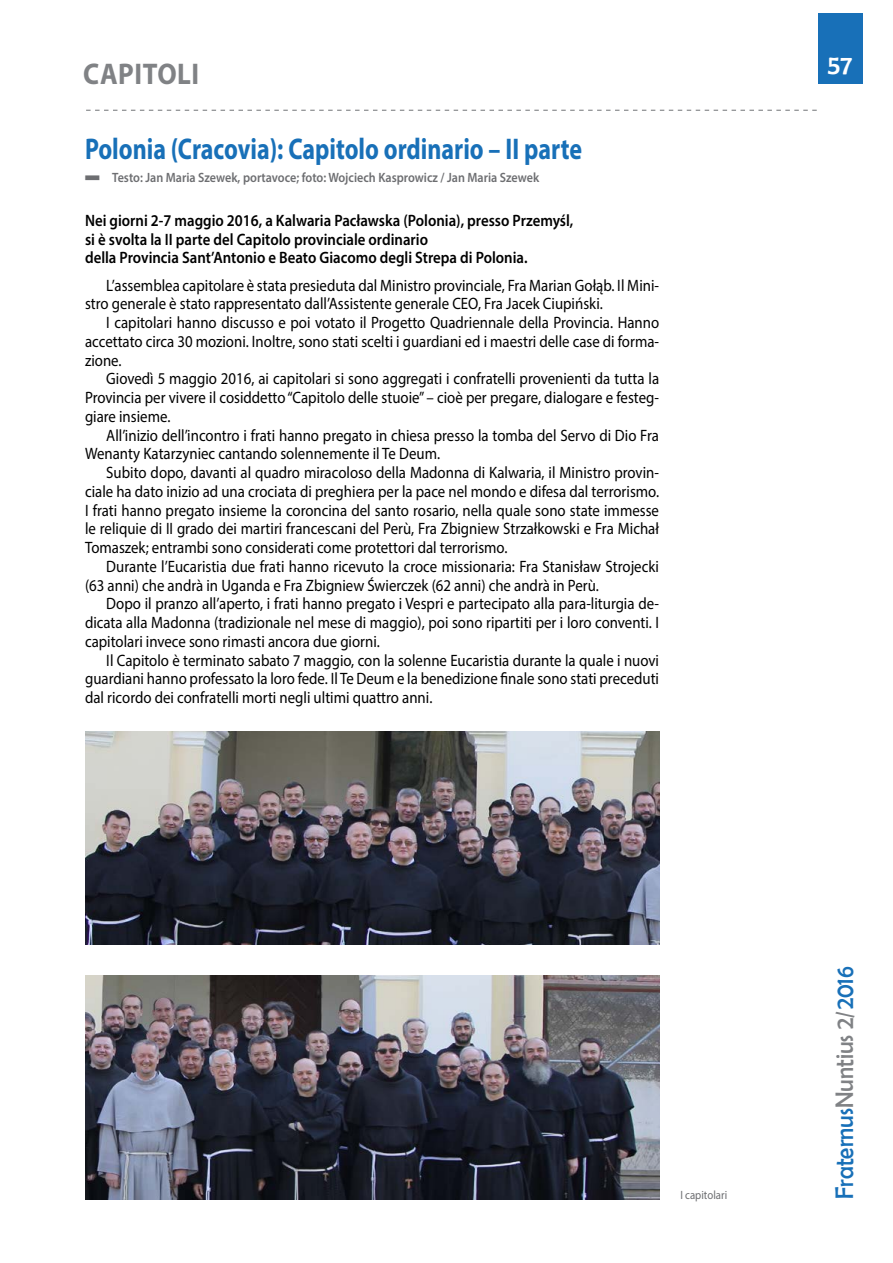
<style>
.page{position:relative;width:893px;height:1263px;background:#fff}
.page>*{position:absolute;margin:0;border:0;box-sizing:border-box;transform-origin:0 0}
.t1{font:700 30px "Myriad Pro";color:#1870b8;scale:.8 1}
.t2{font:700 30px "Myriad Pro";letter-spacing:.02em;color:#808285;scale:.9 1}
.t3{font:27px "Berlin Sans FB";color:#fff}
.t4{font:25.5px "Berlin Sans FB";color:#1870b8;scale:.9 1}
.t5{font:16.5px/18.8px "Myriad Pro";color:#000;text-align:justify;scale:.9 1}
.t6{font:600 16.5px/18.8px "Myriad Pro";color:#000;scale:.9 1}
.t7{font:600 13.5px "Myriad Pro";color:#6d6e71;scale:.9 1}
.t8{font:12px "Myriad Pro";color:#6d6e71;scale:.9 1}
.s1{color:#808285}
</style>
<div class="page">
<svg style="left:86px;top:110px;width:731px;height:1px"></svg>
<div style="left:818px;top:14px;width:44px;height:70px;background:#1870b8"></div>
<img style="left:85px;top:976px;width:574px;height:223px">
<img style="left:85px;top:731px;width:574px;height:213px">
<h1 class="t2" style="left:83px;top:54px;width:130px">cAPITOLI</h1>
<h1 class="t1" style="left:85px;top:129px;width:623px">Polonia (Cracovia): Capitolo ordinario – II parte</h1>
<p class="t7" style="left:112px;top:168px;width:476px">Testo: Jan Maria Szewek, portavoce; foto: Wojciech Kasprowicz / Jan Maria Szewek</p>
<p class="t6" style="left:85px;top:210px;width:544px">Nei giorni 2-7 maggio 2016, a Kalwaria Pacławska (Polonia), presso Przemyśl, si è svolta la II parte del Capitolo provinciale ordinario<br>della Provincia Sant’Antonio e Beato Giacomo degli Strepa di Polonia.</p>
<p class="t5" style="left:85px;top:275px;width:639px;text-indent:21px">L’assemblea capitolare è stata presieduta dal Ministro provinciale, Fra Marian Gołąb. Il Mini&shy;stro generale è stato rappresentato dall’Assistente generale CEO, Fra Jacek Ciupiński.</p>
<p class="t5" style="left:85px;top:313px;width:639px;text-indent:21px">I capitolari hanno discusso e poi votato il Progetto Quadriennale della Provincia. Hanno accettato circa 30 mozioni. Inoltre, sono stati scelti i guardiani ed i maestri delle case di forma&shy;zione.</p>
<p class="t5" style="left:85px;top:369px;width:639px;text-indent:21px">Giovedì 5 maggio 2016, ai capitolari si sono aggregati i confratelli provenienti da tutta la Provincia per vivere il cosiddetto “Capitolo delle stuoie” – cioè per pregare, dialogare e festeg&shy;giare insieme.</p>
<p class="t5" style="left:85px;top:425px;width:639px;text-indent:21px">All’inizio dell’incontro i frati hanno pregato in chiesa presso la tomba del Servo di Dio Fra<br>Wenanty Katarzyniec cantando solennemente il Te Deum.</p>
<p class="t5" style="left:85px;top:463px;width:639px;text-indent:21px">Subito dopo, davanti al quadro miracoloso della Madonna di Kalwaria, il Ministro provin&shy;ciale ha dato inizio ad una crociata di preghiera per la pace nel mondo e difesa dal terrorismo.<br>I frati hanno pregato insieme la coroncina del santo rosario, nella quale sono state immesse le reliquie di II grado dei martiri francescani del Perù, Fra Zbigniew Strzałkowski e Fra Michał Tomaszek; entrambi sono considerati come protettori dal terrorismo.</p>
<p class="t5" style="left:85px;top:557px;width:639px;text-indent:21px">Durante l’Eucaristia due frati hanno ricevuto la croce missionaria: Fra Stanisław Strojecki (63 anni) che andrà in Uganda e Fra Zbigniew Świerczek (62 anni) che andrà in Perù.</p>
<p class="t5" style="left:85px;top:594px;width:639px;text-indent:21px">Dopo il pranzo all’aperto, i frati hanno pregato i Vespri e partecipato alla para-liturgia de&shy;dicata alla Madonna (tradizionale nel mese di maggio), poi sono ripartiti per i loro conventi. I capitolari invece sono rimasti ancora due giorni.</p>
<p class="t5" style="left:85px;top:650px;width:639px;text-indent:21px">Il Capitolo è terminato sabato 7 maggio, con la solenne Eucaristia durante la quale i nuovi guardiani hanno professato la loro fede. Il Te Deum e la benedizione finale sono stati preceduti dal ricordo dei confratelli morti negli ultimi quattro anni.</p>
<h2 class="t3" style="left:828px;top:49px;width:26px">57</h2>
<p class="t8" style="left:680px;top:1188px;width:54px">I capitolari</p>
<h3 class="t4" style="left:830px;top:1199px;width:260px;rotate:-90deg">Fraternus<span class="s1">Nuntius 2/</span>2016</h3>
</div>
